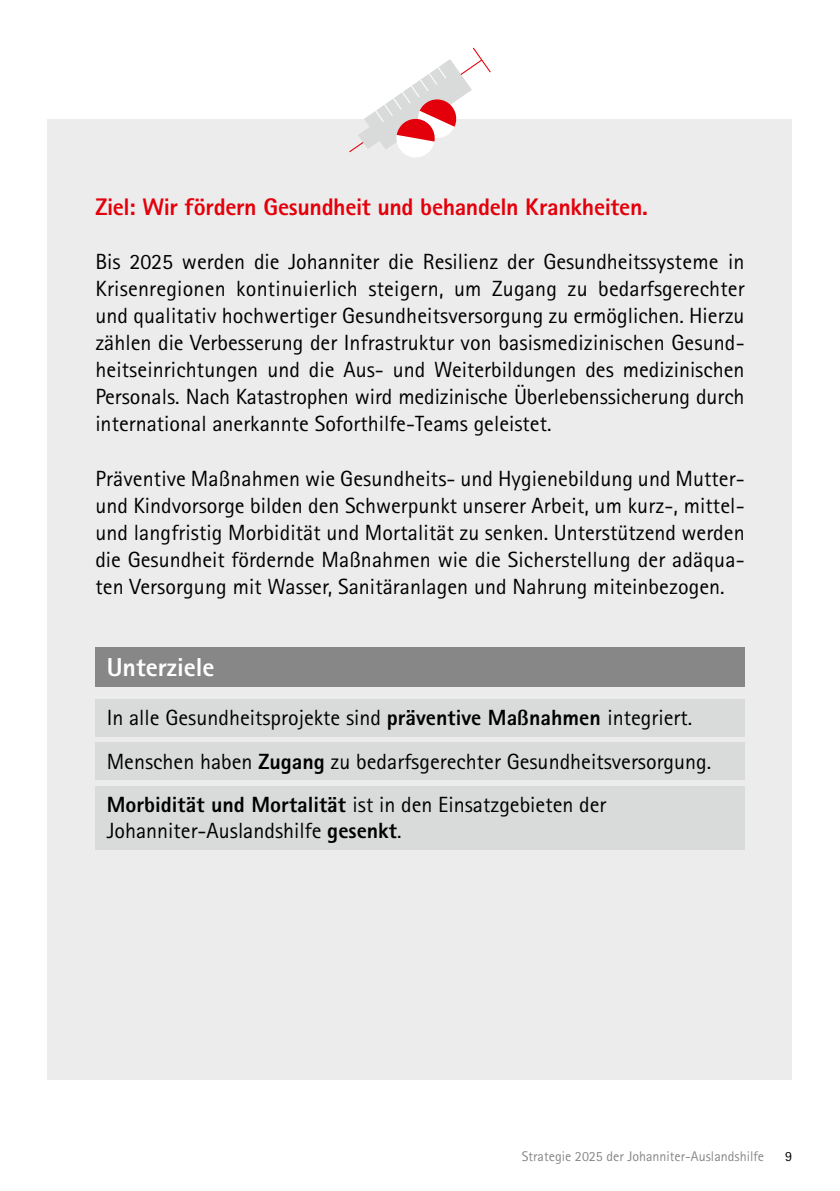
<style>
.page{position:relative;width:840px;height:1191px;background:#fff}
.page>*{position:absolute;margin:0;border:0;box-sizing:border-box;transform-origin:0 0}
.t1{font:800 26px "Rotis Sans Serif Std";color:#fff}
.t2{font:800 24px "Rotis Sans Serif Std";letter-spacing:-.015em;color:#e3000b}
.t3{font:22px/27px "Rotis Sans Serif Std";color:#000;text-align:justify}
.t4{font:14px "Rotis Sans Serif Std";color:#868786}
.t5{font:14px "Rotis Sans Serif Std";color:#000}
.s1{font-weight:800}
</style>
<div class="page">
<div style="left:48px;top:119px;width:743px;height:960px;background:#ececec"></div>
<div style="left:95px;top:698px;width:649px;height:38px;background:#d9dada"></div>
<div style="left:95px;top:742px;width:649px;height:38px;background:#d9dada"></div>
<div style="left:95px;top:785px;width:649px;height:64px;background:#d9dada"></div>
<div style="left:95px;top:647px;width:649px;height:40px;background:#868786"></div>
<svg style="left:349px;top:47px;width:142px;height:110px"></svg>
<p class="t2" style="left:95px;top:192px;width:554px">Ziel: Wir fördern Gesundheit und behandeln Krankheiten.</p>
<p class="t3" style="left:95px;top:248px;width:650px">Bis 2025 werden die Johanniter die Resilienz der Gesundheitssysteme in Krisenregionen kontinuierlich steigern, um Zugang zu bedarfsgerechter und qualitativ hochwertiger Gesundheitsversorgung zu ermöglichen. Hierzu zählen die Verbesserung der Infrastruktur von basismedizinischen Gesund&shy;heitseinrichtungen und die Aus- und Weiterbildungen des medizinischen Personals. Nach Katastrophen wird medizinische Überlebenssicherung durch international anerkannte Soforthilfe-Teams geleistet.</p>
<p class="t3" style="left:95px;top:464px;width:650px">Präventive Maßnahmen wie Gesundheits- und Hygienebildung und Mutter&shy;und Kindvorsorge bilden den Schwerpunkt unserer Arbeit, um kurz-, mittel&shy;und langfristig Morbidität und Mortalität zu senken. Unterstützend werden die Gesundheit fördernde Maßnahmen wie die Sicherstellung der adäqua&shy;ten Versorgung mit Wasser, Sanitäranlagen und Nahrung miteinbezogen.</p>
<p class="t1" style="left:107px;top:651px;width:109px">Unterziele</p>
<p class="t3" style="left:107px;top:696px;width:605px;line-height:43.6px;text-align:left">In alle Gesundheitsprojekte sind <span class="s1">präventive Maßnahmen</span> integriert.<br>Menschen haben <span class="s1">Zugang</span> zu bedarfsgerechter Gesundheitsversorgung.<br><span class="s1">Morbidität und Mortalität</span> ist in den Einsatzgebieten der</p>
<p class="t3" style="left:107px;top:817px;width:296px">Johanniter-Auslandshilfe <span class="s1">gesenkt</span>.</p>
<p class="t4" style="left:521px;top:1148px;width:244px">Strategie 2025 der Johanniter-Auslandshilfe</p>
<p class="t5" style="left:784px;top:1148px;width:8px">9</p>
</div>
